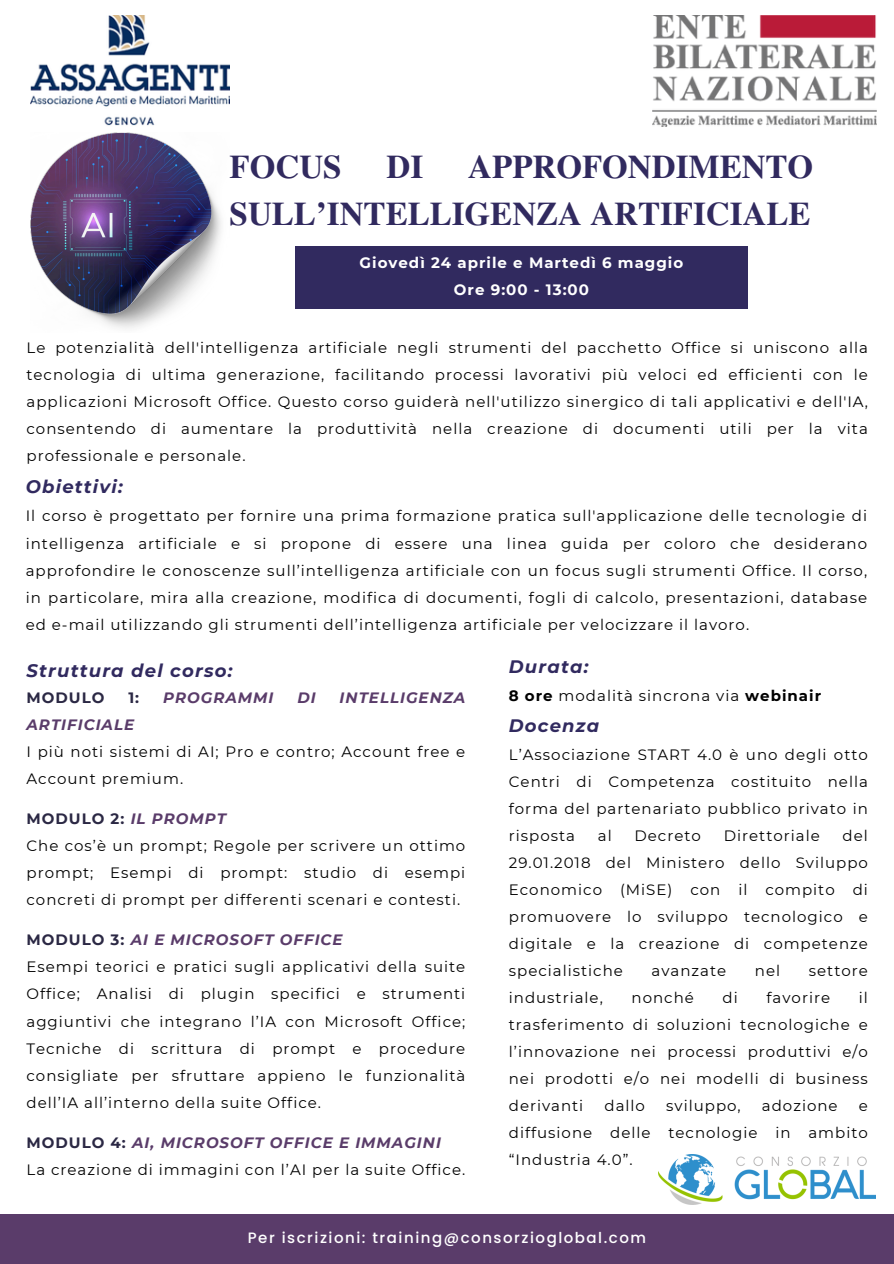
<style>
.page{position:relative;width:894px;height:1264px;background:#fff}
.page>*{position:absolute;margin:0;border:0;box-sizing:border-box;transform-origin:0 0}
.t1{font:700 33px/46.2px "Te X Gyre Termes";color:#312a5f;text-align:right}
.t2{font:italic 700 18px "Montserrat";letter-spacing:.065em;color:#312a5f}
.t3{font:15px/27px "Montserrat";letter-spacing:.065em;color:#000;text-align:justify}
.t4{font:italic 700 15px "Montserrat";letter-spacing:.065em;color:#5a3c6a}
.t5{font:700 15px/27px "Montserrat";letter-spacing:.065em;color:#fff;text-align:center}
.t6{font:500 15px "Poppins";letter-spacing:.1em;color:#fff}
.t7{font:700 15px "Montserrat";letter-spacing:.065em;color:#2b2844}
.s1{font-style:italic;color:#5a3c6a}
.s2{font-style:normal;color:#2b2844}
.s3{font-weight:700}
</style>
<div class="page">
<img style="left:30px;top:16px;width:199px;height:110px">
<img style="left:652px;top:16px;width:224px;height:110px">
<img style="left:30px;top:132px;width:191px;height:197px">
<div style="left:0;top:1214px;width:893px;height:49px;background:#5a3c6a"></div>
<img style="left:658px;top:1154px;width:217px;height:50px">
<div style="left:295px;top:246px;width:452px;height:62px;background:#312a5f"></div>
<p class="t1" style="left:229px;top:142px;width:113px">FOCUS</p>
<p class="t1" style="left:386px;top:142px;width:38px">DI</p>
<p class="t1" style="left:229px;top:142px;width:585px">APPROFONDIMENTO<br>SULL’INTELLIGENZA ARTIFICIALE</p>
<p class="t5" style="left:359px;top:249px;width:325px">Giovedì 24 aprile e Martedì 6 maggio<br>Ore 9:00 - 13:00</p>
<p class="t3" style="left:26px;top:333px;width:842px">Le potenzialità dell'intelligenza artificiale negli strumenti del pacchetto Office si uniscono alla tecnologia di ultima generazione, facilitando processi lavorativi più veloci ed efficienti con le applicazioni Microsoft Office. Questo corso guiderà nell'utilizzo sinergico di tali applicativi e dell'IA, consentendo di aumentare la produttività nella creazione di documenti utili per la vita professionale e personale.</p>
<p class="t2" style="left:26px;top:476px;width:98px">Obiettivi:</p>
<p class="t3" style="left:26px;top:502px;width:842px">Il corso è progettato per fornire una prima formazione pratica sull'applicazione delle tecnologie di intelligenza artificiale e si propone di essere una linea guida per coloro che desiderano approfondire le conoscenze sull’intelligenza artificiale con un focus sugli strumenti Office. Il corso, in particolare, mira alla creazione, modifica di documenti, fogli di calcolo, presentazioni, database ed e-mail utilizzando gli strumenti dell’intelligenza artificiale per velocizzare il lavoro.</p>
<p class="t2" style="left:26px;top:660px;width:207px">Struttura del corso:</p>
<p class="t7" style="left:26px;top:689px;width:79px">MODULO</p>
<p class="t7" style="left:128px;top:689px;width:12px">1:</p>
<p class="t4" style="left:163px;top:689px;width:112px">PROGRAMMI</p>
<p class="t4" style="left:297px;top:689px;width:20px">DI</p>
<p class="t4" style="left:339px;top:689px;width:127px">INTELLIGENZA</p>
<p class="t4" style="left:26px;top:716px;width:109px">ARTIFICIALE</p>
<p class="t3" style="left:26px;top:738px;width:440px">I più noti sistemi di AI; Pro e contro; Account free e<br>Account premium.</p>
<h1 class="t7" style="left:26px;top:809px;width:201px">MODULO 2: <span class="s1">IL PROMPT</span></h1>
<h3 class="t3" style="left:26px;top:832px;width:440px">Che cos’è un prompt; Regole per scrivere un ottimo prompt; Esempi di prompt: studio di esempi concreti di prompt per differenti scenari e contesti.</h3>
<p class="t4" style="left:26px;top:930px;width:317px"><span class="s2">MODULO 3:</span> AI E MICROSOFT OFFICE</p>
<h2 class="t3" style="left:26px;top:953px;width:440px">Esempi teorici e pratici sugli applicativi della suite Office; Analisi di plugin specifici e strumenti aggiuntivi che integrano l’IA con Microsoft Office; Tecniche di scrittura di prompt e procedure consigliate per sfruttare appieno le funzionalità dell’IA all’interno della suite Office.</h2>
<p class="t4" style="left:26px;top:1132px;width:416px"><span class="s2">MODULO 4:</span> AI, MICROSOFT OFFICE E IMMAGINI</p>
<h2 class="t3" style="left:26px;top:1155px;width:440px">La creazione di immagini con l’AI per la suite Office.</h2>
<p class="t2" style="left:508px;top:655px;width:81px">Durata:</p>
<p class="t3" style="left:508px;top:681px;width:314px"><span class="s3">8 ore</span> modalità sincrona via <span class="s3">webinair</span></p>
<p class="t2" style="left:508px;top:714px;width:92px">Docenza</p>
<h2 class="t3" style="left:508px;top:741px;width:360px">L’Associazione START 4.0 è uno degli otto Centri di Competenza costituito nella forma del partenariato pubblico privato in risposta</h2>
<h2 class="t3" style="left:508px;top:822px;width:360px;text-indent:334px">del 29.01.2018 del Ministero dello Sviluppo Economico (MiSE) con il compito di promuovere lo sviluppo tecnologico e digitale e la creazione di competenze specialistiche</h2>
<h2 class="t3" style="left:597px;top:822px;width:15px">al</h2>
<h2 class="t3" style="left:634px;top:822px;width:68px">Decreto</h2>
<h2 class="t3" style="left:723px;top:822px;width:97px">Direttoriale</h2>
<h2 class="t3" style="left:651px;top:957px;width:76px">avanzate</h2>
<h2 class="t3" style="left:754px;top:957px;width:27px">nel</h2>
<h2 class="t3" style="left:808px;top:957px;width:60px">settore</h2>
<h2 class="t3" style="left:508px;top:984px;width:95px">industriale,</h2>
<h2 class="t3" style="left:631px;top:984px;width:64px">nonché</h2>
<h2 class="t3" style="left:722px;top:984px;width:17px">di</h2>
<h2 class="t3" style="left:766px;top:984px;width:65px">favorire</h2>
<h2 class="t3" style="left:508px;top:984px;width:360px;text-indent:350px">il trasferimento di soluzioni tecnologiche e l’innovazione nei processi produttivi e/o nei prodotti e/o nei modelli di business derivanti</h2>
<h2 class="t3" style="left:604px;top:1092px;width:42px">dallo</h2>
<h2 class="t3" style="left:666px;top:1092px;width:76px">sviluppo,</h2>
<h2 class="t3" style="left:761px;top:1092px;width:77px">adozione</h2>
<h2 class="t3" style="left:508px;top:1092px;width:360px;text-indent:350px">e diffusione delle tecnologie in ambito “Industria 4.0”.</h2>
<p class="t6" style="left:248px;top:1226px;width:400px">Per iscrizioni: training@consorzioglobal.com</p>
</div>
